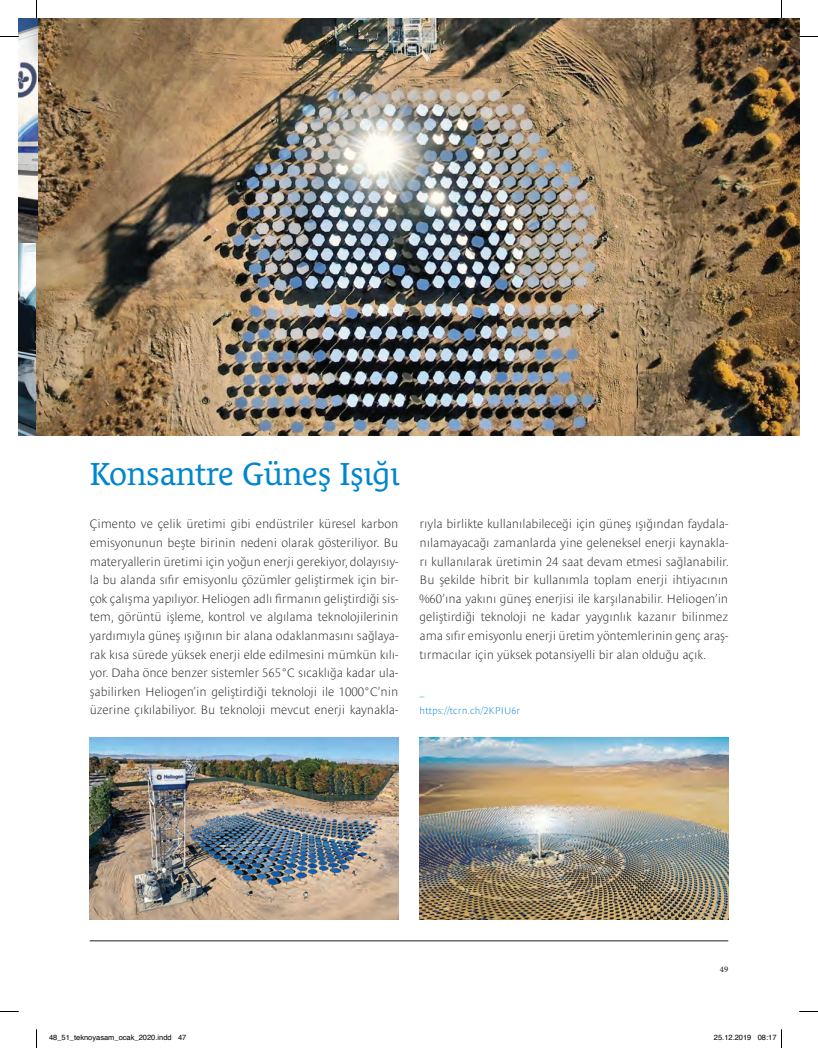
<style>
.page{position:relative;width:818px;height:1048px;background:#fff}
.page>*{position:absolute;margin:0;border:0;box-sizing:border-box;transform-origin:0 0}
.t1{font:32.5px "Le Monde Courrier Pro";letter-spacing:-.01em;color:#0086cc}
.t2{font:300 expanded 12.5px/18.6px "Le Monde Sans Pro";letter-spacing:-.01em;color:#231f20;text-align:justify}
.t3{font:300 expanded 10px/18.6px "Le Monde Sans Pro";letter-spacing:.01em;color:#0086cc}
.t4{font:500 8.62px "Minion Pro";color:#231f20}
.t5{font:7.5px "Helvetica";color:#000}
</style>
<div class="page">
<hr style="left:90px;top:940px;width:637px;height:1px;background:#231f20">
<img style="left:19px;top:19px;width:779px;height:416px">
<img style="left:90px;top:737px;width:308px;height:182px">
<img style="left:419px;top:737px;width:308px;height:182px">
<svg style="left:0;top:36px;width:19px;height:1px"></svg>
<svg style="left:798px;top:36px;width:19px;height:1px"></svg>
<svg style="left:0;top:1011px;width:19px;height:1px"></svg>
<svg style="left:799px;top:1011px;width:18px;height:1px"></svg>
<svg style="left:36px;top:0;width:1px;height:19px"></svg>
<svg style="left:36px;top:1029px;width:1px;height:18px"></svg>
<h1 class="t1" style="left:90px;top:448px;width:311px">Konsantre Güneş Işığı</h1>
<p class="t2" style="left:90px;top:513px;width:310px">Çimento ve çelik üretimi gibi endüstriler küresel karbon emisyonunun beşte birinin nedeni olarak gösteriliyor. Bu materyallerin üretimi için yoğun enerji gerekiyor, dolayısıy&shy;la bu alanda sıfır emisyonlu çözümler geliştirmek için bir&shy;çok çalışma yapılıyor. Heliogen adlı firmanın geliştirdiği sis&shy;tem, görüntü işleme, kontrol ve algılama teknolojilerinin yardımıyla güneş ışığının bir alana odaklanmasını sağlaya&shy;rak kısa sürede yüksek enerji elde edilmesini mümkün kılı&shy;yor. Daha önce benzer sistemler 565°C sıcaklığa kadar ula&shy;şabilirken Heliogen’in geliştirdiği teknoloji ile 1000°C’nin üzerine çıkılabiliyor. Bu teknoloji mevcut enerji kaynakla-</p>
<p class="t2" style="left:419px;top:513px;width:310px">rıyla birlikte kullanılabileceği için güneş ışığından faydala&shy;nılamayacağı zamanlarda yine geleneksel enerji kaynakla&shy;rı kullanılarak üretimin 24 saat devam etmesi sağlanabilir.<br>Bu şekilde hibrit bir kullanımla toplam enerji ihtiyacının %60’ına yakını güneş enerjisi ile karşılanabilir. Heliogen’in geliştirdiği teknoloji ne kadar yaygınlık kazanır bilinmez ama sıfır emisyonlu enerji üretim yöntemlerinin genç araş&shy;tırmacılar için yüksek potansiyelli bir alan olduğu açık.</p>
<p class="t3" style="left:419px;top:682px;width:102px">_ https://tcrn.ch/2KPIU6r</p>
<p class="t4" style="left:719px;top:963px;width:10px">49</p>
<p class="t5" style="left:49px;top:1031px;width:139px">48_51_teknoyasam_ocak_2020.indd 47</p>
<p class="t5" style="left:713px;top:1031px;width:64px">25.12.2019 08:17</p>
</div>
